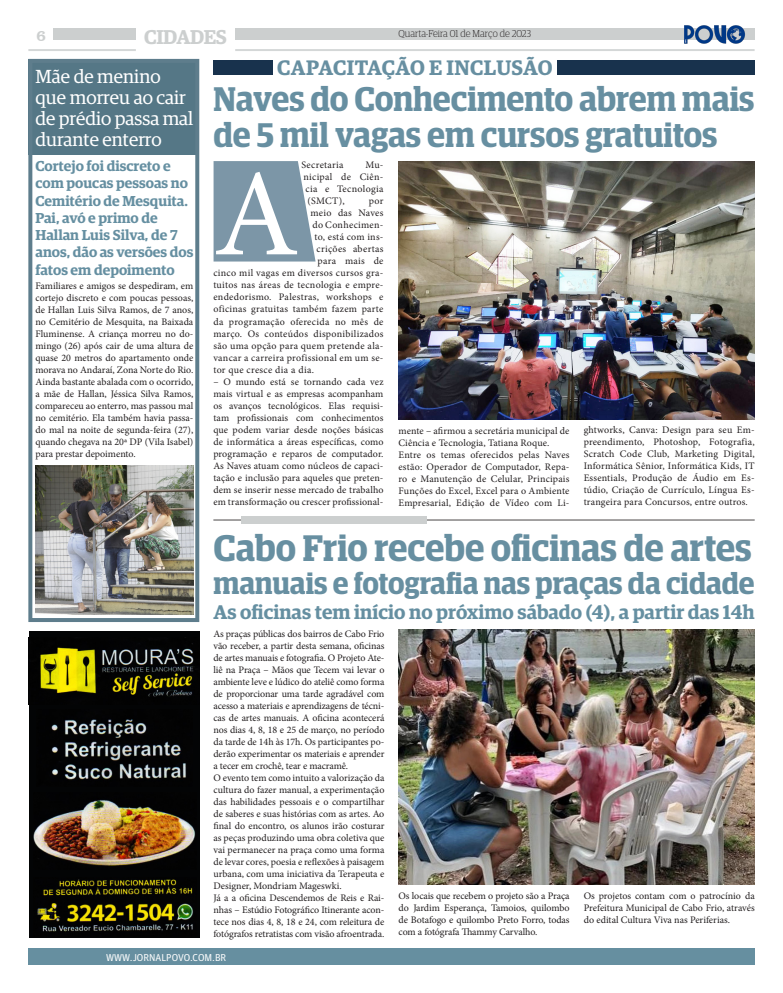
<style>
.page{position:relative;width:783px;height:993px;background:#fff}
.page>*{position:absolute;margin:0;border:0;box-sizing:border-box;transform-origin:0 0}
.t1{font:124px "Minion Pro";color:#fff}
.t2{font:600 37px "Guardian Egyptian Display";color:#678fa1}
.t3{font:600 34.2px/36.2px "Guardian Egyptian Display";letter-spacing:-.005em;color:#678fa1}
.t4{font:600 30.1px "Guardian Egyptian Display";color:#678fa1}
.t5{font:600 21px "Guardian Egyptian";letter-spacing:.01em;color:#678fa1}
.t6{font:600 20px "Guardian Egyptian";letter-spacing:-.02em;color:#cccfcf}
.t7{font:600 19.8px "Guardian Egyptian";color:#658fa1}
.t8{font:18.9px/21.1px "Guardian Egyptian";color:#fff}
.t9{font:16px "Clarendon BT";color:#cccfcf}
.t10{font:600 14.4px/17.3px "Guardian Egyptian";color:#658fa1}
.t11{font:10px/12px "Minion Pro";letter-spacing:.015em;color:#231f20;text-align:justify}
.t12{font:300 10px "Guardian Egyptian Display";color:#231f20}
.t13{font:10px "Guardian Agate Sans G1 D Regular";color:#fff}
.t14{font:10px "Minion Pro";letter-spacing:.035em;color:#231f20}
</style>
<div class="page">
<div style="left:28px;top:947px;width:726px;height:17px;background:#668fa0"></div>
<div style="left:235px;top:28px;width:519px;height:12px;background:#cccfcf"></div>
<div style="left:54px;top:28px;width:82px;height:12px;background:#cccfcf"></div>
<hr style="left:28px;top:49px;width:108px;height:2px;background:#cccfcf">
<hr style="left:235px;top:49px;width:519px;height:2px;background:#cccfcf">
<hr style="left:213px;top:519px;width:541px;height:1px;background:#231f20">
<div style="left:241px;top:516px;width:185px;height:7px;background:#cccfcf"></div>
<svg style="left:213px;top:161px;width:102px;height:100px;background:#879fae"></svg>
<div style="left:28px;top:59px;width:171px;height:95px;background:#557786"></div>
<div style="left:556px;top:60px;width:198px;height:14px;background:#18324d"></div>
<div style="left:213px;top:60px;width:60px;height:14px;background:#18324d"></div>
<div style="left:28px;top:59px;width:171px;height:562px;border:4px solid #5e7d8c"></div>
<img style="left:398px;top:161px;width:356px;height:259px">
<img style="left:398px;top:629px;width:356px;height:255px">
<img style="left:35px;top:465px;width:158px;height:149px">
<div style="left:29px;top:631px;width:171px;height:305px;background:#030405"></div>
<img style="left:40px;top:643px;width:154px;height:54px">
<img style="left:51px;top:719px;width:135px;height:61px">
<img style="left:34px;top:800px;width:161px;height:66px">
<img style="left:37px;top:879px;width:156px;height:53px">
<img style="left:684px;top:25px;width:61px;height:19px">
<h3 class="t9" style="left:36px;top:25px;width:11px">6</h3>
<p class="t12" style="left:398px;top:28px;width:134px">Quarta-Feira 01 de Março de 2023</p>
<h3 class="t6" style="left:144px;top:22px;width:84px">CIDADES</h3>
<p class="t8" style="left:35px;top:64px;width:159px">Mãe de menino que morreu ao cair de prédio passa mal durante enterro</p>
<p class="t10" style="left:35px;top:156px;width:159px">Cortejo foi discreto e com poucas pessoas no<br>Cemitério de Mesquita.<br>Pai, avó e primo de<br>Hallan Luis Silva, de 7 anos, dão as versões dos fatos em depoimento</p>
<p class="t11" style="left:35px;top:280px;width:159px">Familiares e amigos se despediram, em cortejo discreto e com poucas pessoas, de Hallan Luis Silva Ramos, de 7 anos, no Cemitério de Mesquita, na Baixada Fluminense. A criança morreu no do&shy;mingo (26) após cair de uma altura de quase 20 metros do apartamento onde morava no Andaraí, Zona Norte do Rio.<br>Ainda bastante abalada com o ocorrido, a mãe de Hallan, Jéssica Silva Ramos, compareceu ao enterro, mas passou mal no cemitério. Ela também havia passa&shy;do mal na noite de segunda-feira (27), quando chegava na 20ª DP (Vila Isabel) para prestar depoimento.</p>
<p class="t5" style="left:277px;top:52px;width:277px">CAPACITAÇÃO E INCLUSÃO</p>
<p class="t3" style="left:213px;top:81px;width:542px">Naves do Conhecimento abrem mais de 5 mil vagas em cursos gratuitos</p>
<p class="t14" style="left:301px;top:158px;width:44px">Secretaria</p>
<p class="t11" style="left:365px;top:159px;width:20px">Mu-</p>
<p class="t11" style="left:303px;top:171px;width:82px">nicipal de Ciên-</p>
<p class="t11" style="left:305px;top:183px;width:79px">cia e Tecnologia</p>
<p class="t11" style="left:307px;top:195px;width:39px">(SMCT),</p>
<p class="t11" style="left:369px;top:195px;width:16px">por</p>
<p class="t11" style="left:310px;top:207px;width:75px">meio das Naves</p>
<p class="t11" style="left:312px;top:219px;width:73px">do Conhecimen-</p>
<p class="t11" style="left:314px;top:231px;width:71px">to, está com ins-</p>
<p class="t11" style="left:316px;top:243px;width:68px">crições abertas</p>
<p class="t11" style="left:317px;top:255px;width:67px">para mais de</p>
<p class="t11" style="left:213px;top:267px;width:172px">cinco mil vagas em diversos cursos gra-</p>
<p class="t11" style="left:213px;top:279px;width:172px">tuitos nas áreas de tecnologia e empre-</p>
<p class="t11" style="left:213px;top:291px;width:172px">endedorismo. Palestras, workshops e</p>
<p class="t11" style="left:213px;top:303px;width:171px">oficinas gratuitas também fazem parte</p>
<p class="t11" style="left:213px;top:315px;width:171px">da programação oferecida no mês de</p>
<p class="t11" style="left:213px;top:327px;width:172px">março. Os conteúdos disponibilizados</p>
<p class="t11" style="left:213px;top:339px;width:172px">são uma opção para quem pretende ala-</p>
<p class="t11" style="left:213px;top:351px;width:172px">vancar a carreira profissional em um se-</p>
<p class="t11" style="left:213px;top:363px;width:102px">tor que cresce dia a dia.</p>
<p class="t11" style="left:213px;top:375px;width:172px">– O mundo está se tornando cada vez mais virtual e as empresas acompanham os avanços tecnológicos. Elas requisi&shy;tam profissionais com conhecimentos que podem variar desde noções básicas de informática a áreas específicas, como programação e reparos de computador.<br>As Naves atuam como núcleos de capaci&shy;tação e inclusão para aqueles que preten&shy;dem se inserir nesse mercado de trabalho em transformação ou crescer profissional-</p>
<p class="t1" style="left:213px;top:131px;width:87px">A</p>
<p class="t11" style="left:398px;top:424px;width:172px">mente – afirmou a secretária municipal de<br>Ciência e Tecnologia, Tatiana Roque.</p>
<p class="t11" style="left:398px;top:448px;width:172px">Entre os temas oferecidos pelas Naves estão: Operador de Computador, Repa&shy;ro e Manutenção de Celular, Principais Funções do Excel, Excel para o Ambiente Empresarial, Edição de Vídeo com Li-</p>
<p class="t11" style="left:583px;top:423px;width:172px">ghtworks, Canva: Design para seu Em&shy;preendimento, Photoshop, Fotografia, Scratch Code Club, Marketing Digital, Informática Sênior, Informática Kids, IT Essentials, Produção de Áudio em Es&shy;túdio, Criação de Currículo, Língua Es&shy;trangeira para Concursos, entre outros.</p>
<p class="t2" style="left:213px;top:528px;width:539px">Cabo Frio recebe oficinas de artes</p>
<p class="t4" style="left:213px;top:566px;width:542px">manuais e fotografia nas praças da cidade</p>
<p class="t7" style="left:213px;top:597px;width:542px">As oficinas tem início no próximo sábado (4), a partir das 14h</p>
<p class="t11" style="left:213px;top:627px;width:172px">As praças públicas dos bairros de Cabo Frio vão receber, a partir desta semana, oficinas de artes manuais e fotografia. O Projeto Ate&shy;liê na Praça – Mãos que Tecem vai levar o ambiente leve e lúdico do ateliê como forma de proporcionar uma tarde agradável com acesso a materiais e aprendizagens de técni&shy;cas de artes manuais. A oficina acontecerá nos dias 4, 8, 18 e 25 de março, no período da tarde de 14h às 17h. Os participantes po&shy;derão experimentar os materiais e aprender a tecer em crochê, tear e macramê.</p>
<p class="t11" style="left:213px;top:771px;width:172px">O evento tem como intuito a valorização da cultura do fazer manual, a experimentação das habilidades pessoais e o compartilhar de saberes e suas histórias com as artes. Ao final do encontro, os alunos irão costurar as peças produzindo uma obra coletiva que vai permanecer na praça como uma forma de levar cores, poesia e reflexões à paisagem urbana, com uma iniciativa da Terapeuta e Designer, Mondriam Mageswki.</p>
<p class="t11" style="left:213px;top:891px;width:172px">Já a a oficina Descendemos de Reis e Rai&shy;nhas – Estúdio Fotográfico Itinerante acon&shy;tece nos dias 4, 8, 18 e 24, com releitura de fotógrafos retratistas com visão afroentrada.</p>
<p class="t11" style="left:398px;top:889px;width:172px">Os locais que recebem o projeto são a Praça do Jardim Esperança, Tamoios, quilombo de Botafogo e quilombo Preto Forro, todas com a fotógrafa Thammy Carvalho.</p>
<p class="t11" style="left:583px;top:889px;width:172px">Os projetos contam com o patrocínio da Prefeitura Municipal de Cabo Frio, através do edital Cultura Viva nas Periferias.</p>
<p class="t13" style="left:106px;top:949px;width:122px">WWW.JORNALPOVO.COM.BR</p>
</div>
